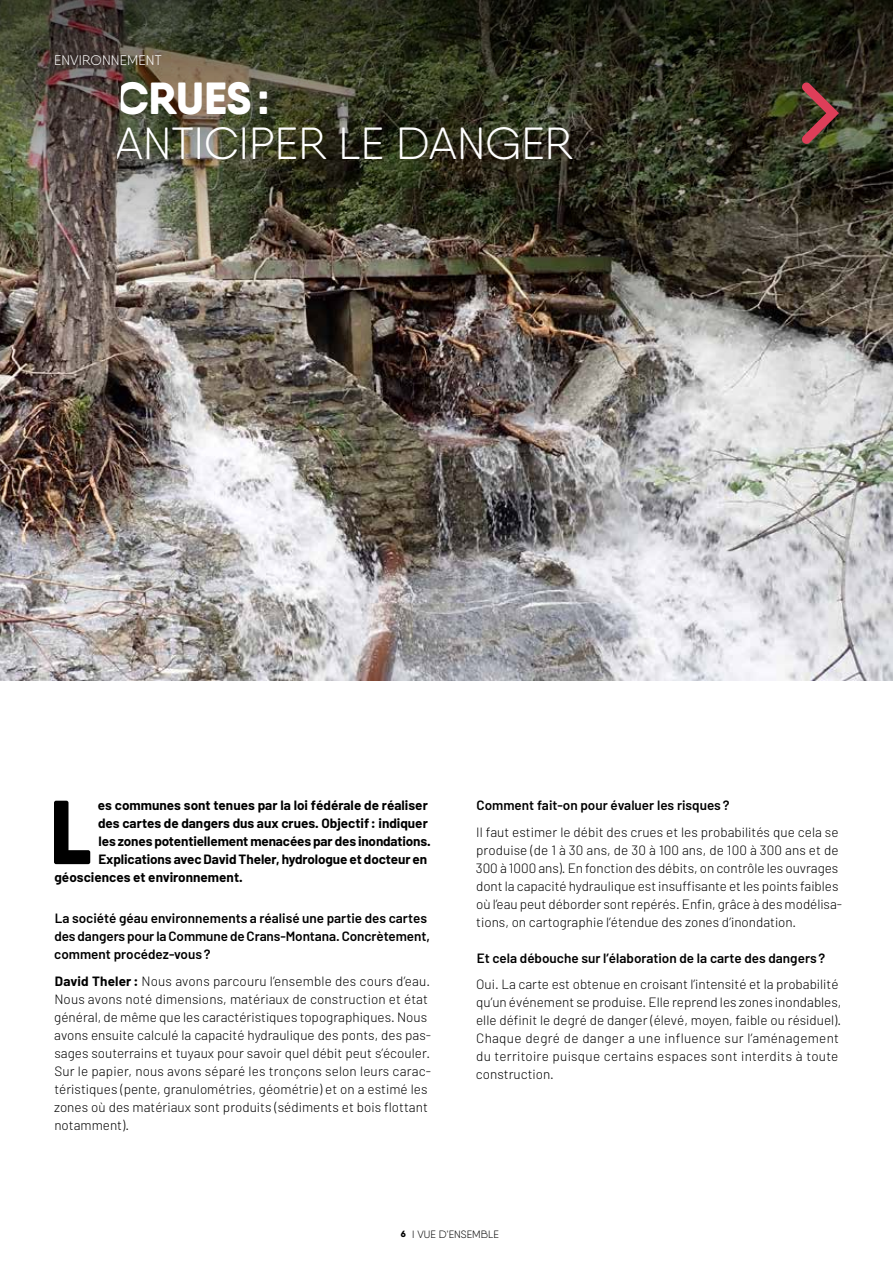
<style>
.page{position:relative;width:893px;height:1263px;background:#fff}
.page>*{position:absolute;margin:0;border:0;box-sizing:border-box;transform-origin:0 0}
.t1{font:800 90.6px "Qanelas Soft";color:#000}
.t2{font:300 45px "Qanelas Soft";color:#fff}
.t3{font:800 45px "Qanelas Soft";color:#fff}
.t4{font:300 13.95px "Qanelas Soft";letter-spacing:.01em;color:#fff}
.t5{font:300 13.5px/18px "Barlow";color:#000}
.t6{font:700 13.5px "Barlow";letter-spacing:-.005em;color:#000}
.t7{font:600 13.5px/18px "Barlow";color:#000}
.t8{font:300 10.65px "Qanelas Soft";color:#000}
.s1{font-weight:700}
.s2{font-weight:800;font-size:9px}
</style>
<div class="page">
<img style="left:0;top:281px;width:893px;height:399px">
<img style="left:0;top:0;width:893px;height:281px">
<svg style="left:801px;top:82px;width:38px;height:62px;background:#693a31"></svg>
<p class="t4" style="left:54px;top:51px;width:109px">ENVIRONNEMENT</p>
<h2 class="t3" style="left:115px;top:70px;width:156px">CRUES:</h2>
<h2 class="t2" style="left:115px;top:116px;width:460px">ANTICIPER LE DANGER</h2>
<h1 class="t1" style="left:49px;top:775px;width:44px">L</h1>
<p class="t6" style="left:98px;top:797px;width:331px">es communes sont tenues par la loi fédérale de réaliser</p>
<p class="t6" style="left:98px;top:815px;width:331px">des cartes de dangers dus aux crues. Objectif: indiquer</p>
<p class="t6" style="left:99px;top:833px;width:334px">les zones potentiellement menacées par des inondations.</p>
<p class="t6" style="left:98px;top:851px;width:330px">Explications avec David Theler, hydrologue et docteur en</p>
<p class="t6" style="left:54px;top:869px;width:190px">géosciences et environnement.</p>
<p class="t7" style="left:54px;top:909px;width:377px">La société géau environnements a réalisé une partie des cartes des dangers pour la Commune de Crans-Montana. Concrètement, comment procédez-vous?</p>
<p class="t5" style="left:54px;top:972px;width:379px"><span class="s1">David Theler:</span> Nous avons parcouru l’ensemble des cours d’eau.<br>Nous avons noté dimensions, matériaux de construction et état général, de même que les caractéristiques topographiques. Nous avons ensuite calculé la capacité hydraulique des ponts, des pas&shy;sages souterrains et tuyaux pour savoir quel débit peut s’écouler.<br>Sur le papier, nous avons séparé les tronçons selon leurs carac&shy;téristiques (pente, granulométries, géométrie) et on a estimé les zones où des matériaux sont produits (sédiments et bois flottant notamment).</p>
<p class="t7" style="left:476px;top:796px;width:254px">Comment fait-on pour évaluer les risques ?</p>
<p class="t5" style="left:476px;top:822px;width:368px">Il faut estimer le débit des crues et les probabilités que cela se produise (de 1 à 30 ans, de 30 à 100 ans, de 100 à 300 ans et de 300 à 1000 ans). En fonction des débits, on contrôle les ouvrages dont la capacité hydraulique est insuffisante et les points faibles où l’eau peut déborder sont repérés. Enfin, grâce à des modélisa&shy;tions, on cartographie l’étendue des zones d’inondation.</p>
<p class="t7" style="left:477px;top:949px;width:350px">Et cela débouche sur l’élaboration de la carte des dangers ?</p>
<p class="t5" style="left:476px;top:975px;width:367px">Oui. La carte est obtenue en croisant l’intensité et la probabilité qu’un événement se produise. Elle reprend les zones inondables, elle définit le degré de danger (élevé, moyen, faible ou résiduel).<br>Chaque degré de danger a une influence sur l’aménagement du territoire puisque certains espaces sont interdits à toute construction.</p>
<p class="t8" style="left:401px;top:1227px;width:100px"><span class="s2">6</span> I VUE D’ENSEMBLE</p>
</div>
